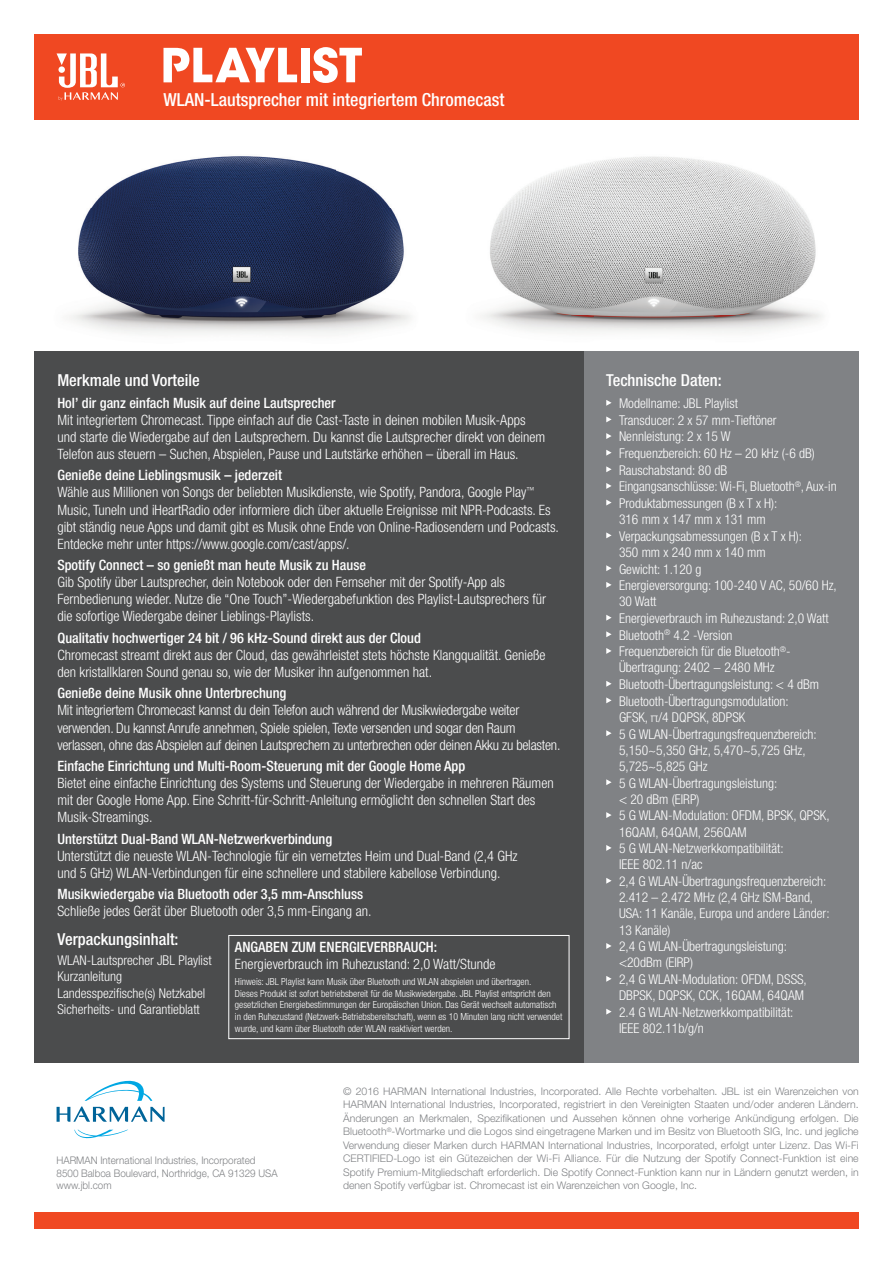
<style>
.page{position:relative;width:893px;height:1263px;background:#fff}
.page>*{position:absolute;margin:0;border:0;box-sizing:border-box;transform-origin:0 0}
.t1{font:500 condensed 18px "Helvetica Neue LT Pro";color:#fff}
.t2{font:500 condensed 16.5px "Helvetica Neue LT Pro";color:#fff}
.t3{font:300 condensed 14.25px/17.1px "Helvetica Neue LT Pro";color:#fff}
.t4{font:500 condensed 14.25px "Helvetica Neue LT Pro";color:#fff}
.t5{font:300 condensed 13.5px/16.5px "Helvetica Neue LT Pro";color:#fff}
.t6{font:300 10.5px/13.5px "Helvetica Neue LT Pro";color:#808285;text-align:justify}
.t7{font:300 10.5px/12.6px "Helvetica Neue LT Pro";color:#808285;scale:.94 1}
.t8{font:300 condensed 9.75px/11.7px "Helvetica Neue LT Pro";color:#fff}
.s1{font-weight:500}
</style>
<div class="page">
<img style="left:43px;top:119px;width:392px;height:214px">
<img style="left:448px;top:119px;width:390px;height:214px">
<div style="left:34px;top:34px;width:825px;height:85px;background:#f04822"></div>
<div style="left:34px;top:1213px;width:825px;height:16px;background:#f04822"></div>
<svg style="left:57px;top:53px;width:68px;height:48px"></svg>
<svg style="left:74px;top:1130px;width:54px;height:8px"></svg>
<svg style="left:57px;top:1080px;width:108px;height:42px"></svg>
<div style="left:584px;top:351px;width:275px;height:711px;background:#808285"></div>
<svg style="left:606px;top:400px;width:6px;height:6px"></svg>
<svg style="left:606px;top:416px;width:6px;height:6px"></svg>
<svg style="left:606px;top:433px;width:6px;height:6px"></svg>
<svg style="left:606px;top:450px;width:6px;height:6px"></svg>
<svg style="left:606px;top:466px;width:6px;height:6px"></svg>
<svg style="left:606px;top:483px;width:6px;height:6px"></svg>
<svg style="left:606px;top:500px;width:6px;height:5px"></svg>
<svg style="left:606px;top:532px;width:6px;height:6px"></svg>
<svg style="left:606px;top:565px;width:6px;height:6px"></svg>
<svg style="left:606px;top:582px;width:6px;height:6px"></svg>
<svg style="left:606px;top:615px;width:6px;height:6px"></svg>
<svg style="left:606px;top:631px;width:6px;height:6px"></svg>
<svg style="left:606px;top:648px;width:6px;height:6px"></svg>
<svg style="left:606px;top:681px;width:6px;height:6px"></svg>
<svg style="left:606px;top:697px;width:6px;height:6px"></svg>
<svg style="left:606px;top:730px;width:6px;height:6px"></svg>
<svg style="left:606px;top:779px;width:6px;height:6px"></svg>
<svg style="left:606px;top:812px;width:6px;height:6px"></svg>
<svg style="left:606px;top:845px;width:6px;height:6px"></svg>
<svg style="left:606px;top:878px;width:6px;height:6px"></svg>
<svg style="left:606px;top:943px;width:6px;height:6px"></svg>
<svg style="left:606px;top:976px;width:6px;height:6px"></svg>
<svg style="left:606px;top:1009px;width:6px;height:5px"></svg>
<div style="left:34px;top:351px;width:550px;height:711px;background:#4b4c4d"></div>
<div style="left:301px;top:48px;width:8px;height:34px;background:#fff"></div>
<svg style="left:313px;top:47px;width:49px;height:36px"></svg>
<svg style="left:163px;top:48px;width:134px;height:34px"></svg>
<div style="left:228px;top:935px;width:341px;height:104px;border:1px solid #fff"></div>
<p class="t1" style="left:163px;top:89px;width:343px">WLAN-Lautsprecher mit integriertem Chromecast</p>
<p class="t2" style="left:57px;top:371px;width:144px">Merkmale und Vorteile</p>
<p class="t4" style="left:57px;top:394px;width:280px">Hol’ dir ganz einfach Musik auf deine Lautsprecher</p>
<p class="t3" style="left:57px;top:411px;width:489px">Mit integriertem Chromecast. Tippe einfach auf die Cast-Taste in deinen mobilen Musik-Apps und starte die Wiedergabe auf den Lautsprechern. Du kannst die Lautsprecher direkt von deinem<br>Telefon aus steuern – Suchen, Abspielen, Pause und Lautstärke erhöhen – überall im Haus.</p>
<p class="t3" style="left:57px;top:467px;width:503px"><span class="s1">Genieße deine Lieblingsmusik – jederzeit<br></span>Wähle aus Millionen von Songs der beliebten Musikdienste, wie Spotify, Pandora, Google Play<sup>™ </sup>Music, TuneIn und iHeartRadio oder informiere dich über aktuelle Ereignisse mit NPR-Podcasts. Es gibt ständig neue Apps und damit gibt es Musik ohne Ende von Online-Radiosendern und Podcasts.<br>Entdecke mehr unter https://www.google.com/cast/apps/.</p>
<p class="t4" style="left:57px;top:557px;width:310px">Spotify Connect – so genießt man heute Musik zu Hause</p>
<p class="t3" style="left:57px;top:573px;width:490px">Gib Spotify über Lautsprecher, dein Notebook oder den Fernseher mit der Spotify-App als<br>Fernbedienung wieder. Nutze die “One Touch”-Wiedergabefunktion des Playlist-Lautsprechers für die sofortige Wiedergabe deiner Lieblings-Playlists.</p>
<p class="t4" style="left:57px;top:629px;width:365px">Qualitativ hochwertiger 24 bit / 96 kHz-Sound direkt aus der Cloud</p>
<p class="t3" style="left:57px;top:646px;width:490px">Chromecast streamt direkt aus der Cloud, das gewährleistet stets höchste Klangqualität. Genieße den kristallklaren Sound genau so, wie der Musiker ihn aufgenommen hat.</p>
<p class="t4" style="left:57px;top:685px;width:231px">Genieße deine Musik ohne Unterbrechung</p>
<p class="t3" style="left:57px;top:702px;width:505px">Mit integriertem Chromecast kannst du dein Telefon auch während der Musikwiedergabe weiter verwenden. Du kannst Anrufe annehmen, Spiele spielen, Texte versenden und sogar den Raum verlassen, ohne das Abspielen auf deinen Lautsprechern zu unterbrechen oder deinen Akku zu belasten.</p>
<p class="t4" style="left:57px;top:757px;width:409px">Einfache Einrichtung und Multi-Room-Steuerung mit der Google Home App</p>
<p class="t3" style="left:57px;top:774px;width:498px">Bietet eine einfache Einrichtung des Systems und Steuerung der Wiedergabe in mehreren Räumen mit der Google Home App. Eine Schritt-für-Schritt-Anleitung ermöglicht den schnellen Start des<br>Musik-Streamings.</p>
<p class="t4" style="left:57px;top:830px;width:276px">Unterstützt Dual-Band WLAN-Netzwerkverbindung</p>
<p class="t3" style="left:57px;top:847px;width:461px">Unterstützt die neueste WLAN-Technologie für ein vernetztes Heim und Dual-Band (2,4 GHz und 5 GHz) WLAN-Verbindungen für eine schnellere und stabilere kabellose Verbindung.</p>
<p class="t4" style="left:57px;top:886px;width:307px">Musikwiedergabe via Bluetooth oder 3,5 mm-Anschluss</p>
<p class="t3" style="left:57px;top:903px;width:316px">Schließe jedes Gerät über Bluetooth oder 3,5 mm-Eingang an.</p>
<p class="t2" style="left:57px;top:929px;width:123px">Verpackungsinhalt:</p>
<p class="t5" style="left:57px;top:952px;width:156px">WLAN-Lautsprecher JBL Playlist<br>Kurzanleitung<br>Landesspezifische(s) Netzkabel<br>Sicherheits- und Garantieblatt</p>
<p class="t4" style="left:235px;top:938px;width:204px">ANGABEN ZUM ENERGIEVERBRAUCH:</p>
<p class="t3" style="left:235px;top:955px;width:262px">Energieverbrauch im Ruhezustand: 2,0 Watt/Stunde</p>
<p class="t8" style="left:235px;top:975px;width:329px">Hinweis: JBL Playlist kann Musik über Bluetooth und WLAN abspielen und übertragen.<br>Dieses Produkt ist sofort betriebsbereit für die Musikwiedergabe. JBL Playlist entspricht den gesetzlichen Energiebestimmungen der Europäischen Union. Das Gerät wechselt automatisch in den Ruhezustand (Netzwerk-Betriebsbereitschaft), wenn es 10 Minuten lang nicht verwendet wurde, und kann über Bluetooth oder WLAN reaktiviert werden.</p>
<p class="t2" style="left:606px;top:370px;width:117px">Technische Daten:</p>
<p class="t5" style="left:619px;top:395px;width:219px">Modellname: JBL Playlist<br>Transducer: 2 x 57 mm-Tieftöner<br>Nennleistung: 2 x 15 W<br>Frequenzbereich: 60 Hz – 20 kHz (-6 dB)<br>Rauschabstand: 80 dB<br>Eingangsanschlüsse: Wi-Fi, Bluetooth<sup>®</sup>, Aux-in<br>Produktabmessungen (B x T x H):<br>316 mm x 147 mm x 131 mm<br>Verpackungsabmessungen (B x T x H):<br>350 mm x 240 mm x 140 mm<br>Gewicht: 1.120 g<br>Energieversorgung: 100-240 V AC, 50/60 Hz,<br>30 Watt<br>Energieverbrauch im Ruhezustand: 2,0 Watt<br>Bluetooth<sup>®</sup> 4.2 -Version<br>Frequenzbereich für die Bluetooth<sup>®</sup>-<br>Übertragung: 2402 − 2480 MHz<br>Bluetooth-Übertragungsleistung: &lt; 4 dBm<br>Bluetooth-Übertragungsmodulation:<br>GFSK, π/4 DQPSK, 8DPSK<br>5 G WLAN-Übertragungsfrequenzbereich:<br>5,150~5,350 GHz, 5,470~5,725 GHz,<br>5,725~5,825 GHz<br>5 G WLAN-Übertragungsleistung:<br>&lt; 20 dBm (EIRP)<br>5 G WLAN-Modulation: OFDM, BPSK, QPSK,<br>16QAM, 64QAM, 256QAM<br>5 G WLAN-Netzwerkkompatibilität:<br>IEEE 802.11 n/ac<br>2,4 G WLAN-Übertragungsfrequenzbereich:<br>2.412 – 2.472 MHz (2,4 GHz ISM-Band,<br>USA: 11 Kanäle, Europa und andere Länder:<br>13 Kanäle)<br>2,4 G WLAN-Übertragungsleistung:<br>&lt;20dBm (EIRP)<br>2,4 G WLAN-Modulation: OFDM, DSSS,<br>DBPSK, DQPSK, CCK, 16QAM, 64QAM<br>2.4 G WLAN-Netzwerkkompatibilität:<br>IEEE 802.11b/g/n</p>
<p class="t7" style="left:57px;top:1154px;width:237px">HARMAN International Industries, Incorporated<br>8500 Balboa Boulevard, Northridge, CA 91329 USA www.jbl.com</p>
<p class="t6" style="left:343px;top:1084px;width:517px">© 2016 HARMAN International Industries, Incorporated. Alle Rechte vorbehalten. JBL ist ein Warenzeichen von HARMAN International Industries, Incorporated, registriert in den Vereinigten Staaten und/oder anderen Ländern.<br>Änderungen an Merkmalen, Spezifikationen und Aussehen können ohne vorherige Ankündigung erfolgen. Die Bluetooth<sup>®</sup>-Wortmarke und die Logos sind eingetragene Marken und im Besitz von Bluetooth SIG, Inc. und jegliche Verwendung dieser Marken durch HARMAN International Industries, Incorporated, erfolgt unter Lizenz. Das Wi-Fi CERTIFIED-Logo ist ein Gütezeichen der Wi-Fi Alliance. Für die Nutzung der Spotify Connect-Funktion ist eine Spotify Premium-Mitgliedschaft erforderlich. Die Spotify Connect-Funktion kann nur in Ländern genutzt werden, in denen Spotify verfügbar ist. Chromecast ist ein Warenzeichen von Google, Inc.</p>
</div>
